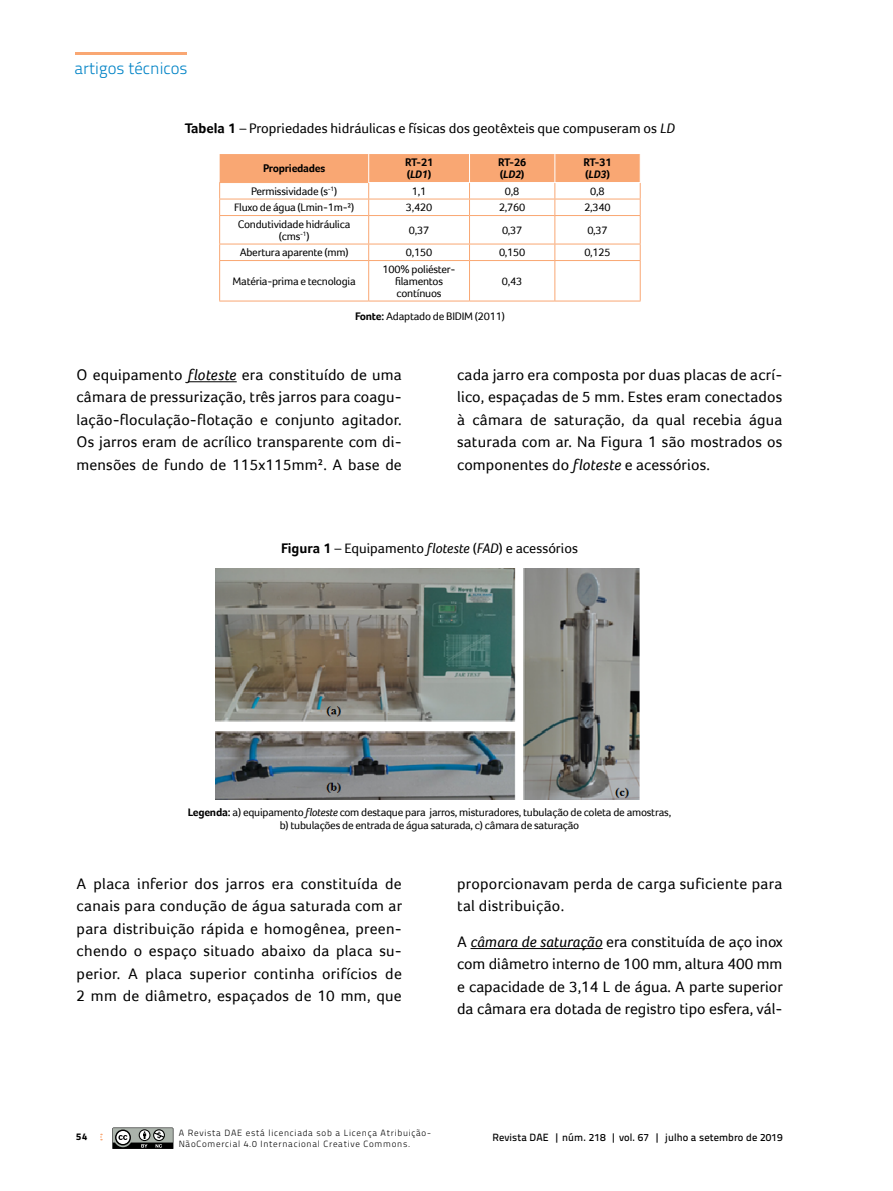
<style>
.page{position:relative;width:893px;height:1191px;background:#fff}
.page>*{position:absolute;margin:0;border:0;box-sizing:border-box;transform-origin:0 0}
.t1{font:300 16.65px "Titillium Text 22 L";color:#0083c6}
.t2{font:15.75px/22.5px "Foco";letter-spacing:.01em;color:#000;text-align:justify}
.t3{font:14.25px "Foco";color:#000}
.t4{font:11.25px/12px "Foco";letter-spacing:-.02em;color:#000;text-align:center}
.t5{font:700 11.25px/12px "Foco";letter-spacing:-.02em;color:#000}
.t6{font:500 10.5px "Titillium Text 22 L";letter-spacing:.01em;color:#000}
.t7{font:800 9.75px "Titillium Text 22 L";color:#000}
.t8{font:300 9px/10.5px "Titillium Text 22 L";letter-spacing:.08em;color:#000}
.s1{font-weight:700}
.s2{font-style:italic}
</style>
<div class="page">
<svg style="left:220px;top:261px;width:420px;height:40px"></svg>
<hr style="left:368px;top:261px;width:1px;height:40px;background:#f9a773">
<hr style="left:469px;top:261px;width:1px;height:40px;background:#f9a773">
<hr style="left:554px;top:261px;width:1px;height:40px;background:#f9a773">
<hr style="left:640px;top:261px;width:1px;height:40px;background:#f9a773">
<hr style="left:219px;top:260px;width:150px;height:1px;background:#f9a773">
<hr style="left:369px;top:260px;width:100px;height:1px;background:#f9a773">
<hr style="left:469px;top:260px;width:86px;height:1px;background:#f9a773">
<hr style="left:555px;top:260px;width:86px;height:1px;background:#f9a773">
<hr style="left:219px;top:301px;width:150px;height:1px;background:#f9a773">
<hr style="left:369px;top:301px;width:100px;height:1px;background:#f9a773">
<hr style="left:469px;top:301px;width:86px;height:1px;background:#f9a773">
<hr style="left:555px;top:301px;width:86px;height:1px;background:#f9a773">
<svg style="left:219px;top:154px;width:422px;height:106px"></svg>
<hr style="left:219px;top:261px;width:1px;height:40px;background:#f9a773">
<hr style="left:188px;top:381px;width:49px;height:1px;background:#000">
<img style="left:215px;top:568px;width:425px;height:231px">
<hr style="left:470px;top:948px;width:133px;height:1px;background:#000">
<hr style="left:75px;top:52px;width:112px;height:3px;background:#f9a773">
<svg style="left:112px;top:1127px;width:61px;height:22px"></svg>
<p class="t1" style="left:75px;top:56px;width:115px">artigos técnicos</p>
<p class="t3" style="left:185px;top:120px;width:492px"><span class="s1">Tabela 1</span> – Propriedades hidráulicas e físicas dos geotêxteis que compuseram os <span class="s2">LD</span></p>
<p class="t5" style="left:263px;top:162px;width:64px">Propriedades</p>
<p class="t5" style="left:405px;top:156px;width:30px">RT-21 (<span class="s2">LD1</span>)</p>
<p class="t5" style="left:498px;top:156px;width:30px">RT-26 (<span class="s2">LD2</span>)</p>
<p class="t5" style="left:583px;top:156px;width:30px">RT-31 (<span class="s2">LD3</span>)</p>
<p class="t4" style="left:251px;top:185px;width:88px">Permissividade (s<sup>-1</sup>)</p>
<p class="t4" style="left:412px;top:185px;width:16px">1,1</p>
<p class="t4" style="left:505px;top:185px;width:16px">0,8</p>
<p class="t4" style="left:590px;top:185px;width:16px">0,8</p>
<p class="t4" style="left:234px;top:201px;width:121px">Fluxo de água (Lmin-1m-²)</p>
<p class="t4" style="left:406px;top:201px;width:28px">3,420</p>
<p class="t4" style="left:499px;top:201px;width:28px">2,760</p>
<p class="t4" style="left:584px;top:201px;width:28px">2,340</p>
<p class="t4" style="left:238px;top:218px;width:114px">Condutividade hidráulica (cms<sup>-1</sup>)</p>
<p class="t4" style="left:409px;top:224px;width:22px">0,37</p>
<p class="t4" style="left:502px;top:224px;width:22px">0,37</p>
<p class="t4" style="left:587px;top:224px;width:22px">0,37</p>
<p class="t4" style="left:240px;top:246px;width:110px">Abertura aparente (mm)</p>
<p class="t4" style="left:406px;top:246px;width:28px">0,150</p>
<p class="t4" style="left:499px;top:246px;width:28px">0,150</p>
<p class="t4" style="left:584px;top:246px;width:28px">0,125</p>
<p class="t4" style="left:233px;top:275px;width:125px">Matéria-prima e tecnologia</p>
<p class="t4" style="left:383px;top:263px;width:74px">100% poliéster&shy;filamentos contínuos</p>
<p class="t4" style="left:502px;top:275px;width:22px">0,43</p>
<p class="t4" style="left:355px;top:310px;width:151px"><span class="s1">Fonte:</span> Adaptado de BIDIM (2011)</p>
<p class="t2" style="left:77px;top:363px;width:327px">O equipamento <span class="s2">floteste</span> era constituído de uma câmara de pressurização, três jarros para coagu&shy;lação-floculação-flotação e conjunto agitador.<br>Os jarros eram de acrílico transparente com di&shy;mensões de fundo de 115x115mm². A base de</p>
<p class="t2" style="left:457px;top:363px;width:327px">cada jarro era composta por duas placas de acrí&shy;lico, espaçadas de 5 mm. Estes eram conectados à câmara de saturação, da qual recebia água saturada com ar. Na Figura 1 são mostrados os componentes do <span class="s2">floteste</span> e acessórios.</p>
<p class="t3" style="left:281px;top:540px;width:298px"><span class="s1">Figura 1</span> – Equipamento <span class="s2">floteste</span> (<span class="s2">FAD</span>) e acessórios</p>
<p class="t4" style="left:188px;top:805px;width:485px;line-height:13.5px"><span class="s1">Legenda:</span> a) equipamento <span class="s2">floteste</span> com destaque para jarros, misturadores, tubulação de coleta de amostras, b) tubulações de entrada de água saturada, c) câmara de saturação</p>
<p class="t2" style="left:77px;top:872px;width:327px">A placa inferior dos jarros era constituída de canais para condução de água saturada com ar para distribuição rápida e homogênea, preen&shy;chendo o espaço situado abaixo da placa su&shy;perior. A placa superior continha orifícios de 2 mm de diâmetro, espaçados de 10 mm, que</p>
<p class="t2" style="left:457px;top:872px;width:327px">proporcionavam perda de carga suficiente para tal distribuição.</p>
<p class="t2" style="left:457px;top:930px;width:327px">A <span class="s2">câmara de saturação</span> era constituída de aço inox com diâmetro interno de 100 mm, altura 400 mm e capacidade de 3,14 L de água. A parte superior da câmara era dotada de registro tipo esfera, vál-</p>
<p class="t7" style="left:76px;top:1129px;width:13px">54</p>
<p class="t8" style="left:179px;top:1127px;width:254px">A Revista DAE está licenciada sob a Licença Atribuição-<br>NãoComercial 4.0 Internacional Creative Commons.</p>
<p class="t6" style="left:492px;top:1129px;width:292px">Revista DAE | núm. 218 | vol. 67 | julho a setembro de 2019</p>
</div>
